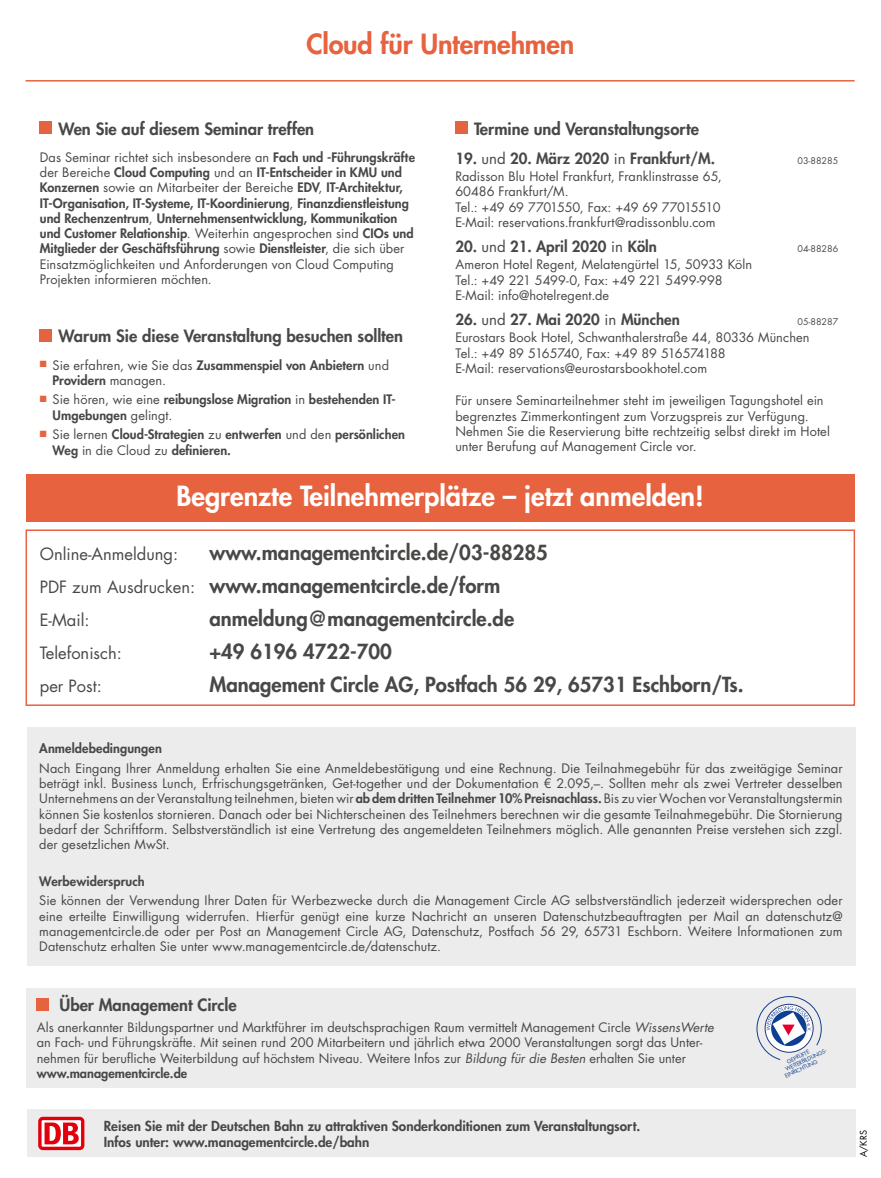
<style>
.page{position:relative;width:881px;height:1178px;background:#fff}
.page>*{position:absolute;margin:0;border:0;box-sizing:border-box;transform-origin:0 0}
.t1{font:800 27px "Futura Std";color:#fff}
.t2{font:800 27px "Futura Std";letter-spacing:-.005em;color:#e7623e}
.t3{font:800 20.25px/32.8px "Futura Std";color:#484847}
.t4{font:800 16.5px "Futura Std";color:#484847}
.t5{font:16.5px "Futura Std";color:#484847}
.t6{font:800 15px "Futura Std";color:#484847}
.t7{font:800 13.5px/16.5px "Futura Std";color:#484847}
.t8{font:12.75px/15.3px "Futura Std";color:#484847}
.t9{font:800 12.75px/15.3px "Futura Std";letter-spacing:.005em;color:#484847}
.t10{font:9px "Futura Std";color:#484847}
.t11{font:9px "Futura Std";color:#000}
.t12{font:5.55px "Futura CE";color:#0f3f93}
.s1{font-weight:400}
.s2{font-weight:400;font-size:16.5px}
.s3{font-weight:800}
.s4{font-style:italic}
</style>
<div class="page">
<hr style="left:26px;top:80px;width:828px;height:2px;background:#e7623e">
<div style="left:26px;top:529px;width:828px;height:177px;border:2px solid #e7623e"></div>
<div style="left:455px;top:122px;width:12px;height:12px;background:#e7623e"></div>
<div style="left:40px;top:329px;width:12px;height:13px;background:#e7623e"></div>
<div style="left:40px;top:122px;width:12px;height:12px;background:#e7623e"></div>
<div style="left:27px;top:728px;width:828px;height:238px;background:#ececec"></div>
<div style="left:27px;top:1109px;width:828px;height:48px;background:#ececec"></div>
<div style="left:38px;top:1117px;width:46px;height:33px;background:#e3000b;border-radius:5px"></div>
<svg style="left:42px;top:1120px;width:39px;height:27px"></svg>
<svg style="left:45px;top:1122px;width:34px;height:22px"></svg>
<div style="left:26px;top:474px;width:828px;height:48px;background:#e7623e"></div>
<div style="left:26px;top:988px;width:829px;height:100px;background:#ececec"></div>
<div style="left:37px;top:998px;width:12px;height:12px;background:#e7623e"></div>
<svg style="left:756px;top:996px;width:65px;height:64px"></svg>
<h1 class="t2" style="left:306px;top:27px;width:269px">Cloud für Unternehmen</h1>
<p class="t4" style="left:59px;top:118px;width:257px">Wen Sie auf diesem Seminar treffen</p>
<p class="t9" style="left:40px;top:149px;width:376px"><span class="s1">Das Seminar richtet sich insbesondere an</span> Fach und -Führungskräfte <span class="s1">der Bereiche</span> Cloud Computing <span class="s1">und an</span> IT-Entscheider in KMU und Konzernen <span class="s1">sowie an Mitarbeiter der Bereiche</span> EDV<span class="s1">,</span> IT-Architektur, IT-Organisation, IT-Systeme, IT-Koordinierung<span class="s1">,</span> Finanzdienstleistung und Rechenzentrum<span class="s1">,</span> Unternehmensentwicklung, Kommunikation und Customer Relationship<span class="s1">. Weiterhin angesprochen sind</span> CIOs und Mitglieder der Geschäftsführung <span class="s1">sowie</span> Dienstleister<span class="s1">, die sich über Einsatzmöglichkeiten und Anforderungen von Cloud Computing Projekten informieren möchten.</span></p>
<p class="t4" style="left:59px;top:326px;width:346px">Warum Sie diese Veranstaltung besuchen sollten</p>
<p class="t9" style="left:53px;top:357px;width:338px;text-indent:-13px"><sup>■</sup> <span class="s1">Sie erfahren, wie Sie das</span> Zusammenspiel von Anbietern <span class="s1">und<br></span>Providern <span class="s1">managen.</span></p>
<p class="t9" style="left:53px;top:392px;width:344px;text-indent:-13px"><sup>■</sup> <span class="s1">Sie hören, wie eine</span> reibungslose Migration <span class="s1">in</span> bestehenden IT-<br>Umgebungen <span class="s1">gelingt.</span></p>
<p class="t9" style="left:53px;top:427px;width:354px;text-indent:-13px"><sup>■</sup> <span class="s1">Sie lernen</span> Cloud-Strategien <span class="s1">zu</span> entwerfen <span class="s1">und den</span> persönlichen<br>Weg <span class="s1">in die Cloud zu</span> definieren.</p>
<p class="t4" style="left:474px;top:118px;width:226px">Termine und Veranstaltungsorte</p>
<p class="t6" style="left:455px;top:148px;width:261px">19. <span class="s1">und</span> 20. März 2020 <span class="s1">in</span> Frankfurt/M.</p>
<p class="t10" style="left:797px;top:154px;width:42px">03-88285</p>
<p class="t8" style="left:455px;top:169px;width:268px">Radisson Blu Hotel Frankfurt, Franklinstrasse 65, 60486 Frankfurt/M.<br>Tel.: +49 69 7701550, Fax: +49 69 77015510<br>E-Mail: reservations.frankfurt@radissonblu.com</p>
<p class="t6" style="left:455px;top:237px;width:203px">20. <span class="s1">und</span> 21. April 2020 <span class="s1">in</span> Köln</p>
<p class="t10" style="left:797px;top:243px;width:42px">04-88286</p>
<p class="t8" style="left:455px;top:257px;width:298px">Ameron Hotel Regent, Melatengürtel 15, 50933 Köln<br>Tel.: +49 221 5499-0, Fax: +49 221 5499-998<br>E-Mail: info@hotelregent.de</p>
<p class="t6" style="left:455px;top:310px;width:226px">26. <span class="s1">und</span> 27. Mai 2020 <span class="s1">in</span> München</p>
<p class="t10" style="left:797px;top:316px;width:42px">05-88287</p>
<p class="t8" style="left:455px;top:330px;width:355px">Eurostars Book Hotel, Schwanthalerstraße 44, 80336 München<br>Tel.: +49 89 5165740, Fax: +49 89 516574188<br>E-Mail: reservations@eurostarsbookhotel.com</p>
<p class="t8" style="left:455px;top:393px;width:376px">Für unsere Seminarteilnehmer steht im jeweiligen Tagungshotel ein begrenztes Zimmerkontingent zum Vorzugspreis zur Verfügung.<br>Nehmen Sie die Reservierung bitte rechtzeitig selbst direkt im Hotel unter Berufung auf Management Circle vor.</p>
<h1 class="t1" style="left:176px;top:479px;width:528px">Begrenzte Teilnehmerplätze – jetzt anmelden!</h1>
<h2 class="t3" style="left:40px;top:536px;width:509px;text-indent:169px">www.managementcircle.de/03-88285<br><span class="s2">PDF zum Ausdrucken:</span> www.managementcircle.de/form</h2>
<p class="t5" style="left:40px;top:609px;width:51px">E-Mail:</p>
<h2 class="t3" style="left:209px;top:602px;width:306px">anmeldung@managementcircle.de</h2>
<p class="t5" style="left:40px;top:642px;width:84px">Telefonisch:</p>
<h2 class="t3" style="left:209px;top:635px;width:184px">+49 6196 4722-700</h2>
<p class="t5" style="left:40px;top:675px;width:63px">per Post:</p>
<h2 class="t3" style="left:209px;top:668px;width:535px">Management Circle AG, Postfach 56 29, 65731 Eschborn/Ts.</h2>
<p class="t5" style="left:40px;top:544px;width:140px">Online-Anmeldung:</p>
<p class="t9" style="left:39px;top:741px;width:124px">Anmeldebedingungen</p>
<p class="t8" style="left:39px;top:760px;width:804px;text-align:justify">Nach Eingang Ihrer Anmeldung erhalten Sie eine Anmeldebestätigung und eine Rechnung. Die Teilnahmegebühr für das zweitägige Seminar beträgt inkl. Business Lunch, Erfrischungsgetränken, Get-together und der Dokumentation € 2.095,–. Sollten mehr als zwei Vertreter desselben Unternehmens an der Veranstaltung teilnehmen, bieten wir <span class="s3">ab dem dritten Teilnehmer 10% Preisnachlass.</span> Bis zu vier Wochen vor Veranstaltungstermin können Sie kostenlos stornieren. Danach oder bei Nichterscheinen des Teilnehmers berechnen wir die gesamte Teilnahmegebühr. Die Stornierung bedarf der Schriftform. Selbstverständlich ist eine Vertretung des angemeldeten Teilnehmers möglich. Alle genannten Preise verstehen sich zzgl. der gesetzlichen MwSt.</p>
<p class="t9" style="left:39px;top:873px;width:107px">Werbewiderspruch</p>
<p class="t8" style="left:39px;top:893px;width:804px;text-align:justify">Sie können der Verwendung Ihrer Daten für Werbezwecke durch die Management Circle AG selbstverständlich jederzeit widersprechen oder eine erteilte Einwilligung widerrufen. Hierfür genügt eine kurze Nachricht an unseren Datenschutzbeauftragten per Mail an datenschutz@ managementcircle.de oder per Post an Management Circle AG, Datenschutz, Postfach 56 29, 65731 Eschborn. Weitere Informationen zum Datenschutz erhalten Sie unter www.managementcircle.de/datenschutz.</p>
<p class="t4" style="left:59px;top:995px;width:179px">Über Management Circle</p>
<p class="t8" style="left:37px;top:1020px;width:678px">Als anerkannter Bildungspartner und Marktführer im deutschsprachigen Raum vermittelt Management Circle <span class="s4">WissensWerte </span>an Fach- und Führungskräfte. Mit seinen rund 200 Mitarbeitern und jährlich etwa 2000 Veranstaltungen sorgt das Unter&shy;nehmen für berufliche Weiterbildung auf höchstem Niveau. Weitere Infos zur <span class="s4">Bildung für die Besten</span> erhalten Sie unter <span class="s3">www.managementcircle.de</span></p>
<p class="t7" style="left:104px;top:1117px;width:538px">Reisen Sie mit der Deutschen Bahn zu attraktiven Sonderkonditionen zum Veranstaltungsort.<br>Infos unter: www.managementcircle.de/bahn</p>
<p class="t12" style="left:783px;top:1066px;width:48px;rotate:-26deg">WEITERBILDUNGS-</p>
<p class="t12" style="left:785px;top:1059px;width:26px;rotate:-26deg">GEPRÜFTE</p>
<p class="t12" style="left:783px;top:1073px;width:37px;rotate:-26deg">EINRICHTUNG</p>
<p class="t11" style="left:857px;top:1157px;width:28px;rotate:-90deg">A/KRS</p>
</div>
